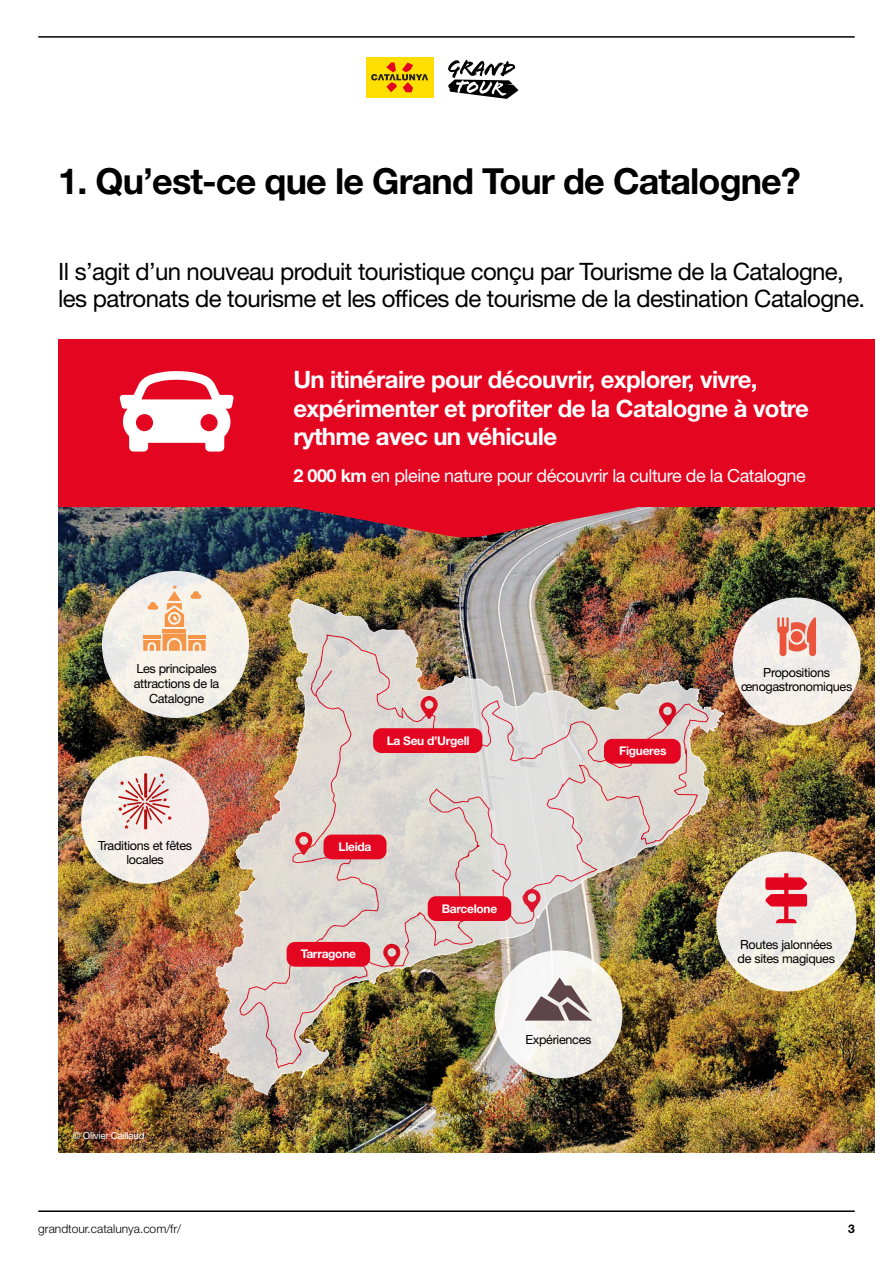
<style>
.page{position:relative;width:893px;height:1263px;background:#fff}
.page>*{position:absolute;margin:0;border:0;box-sizing:border-box;transform-origin:0 0}
.t1{font:700 36px "Helvetica Neue LT Std";letter-spacing:-.025em;color:#000}
.t2{font:24px/27px "Helvetica Neue LT Std";letter-spacing:-.025em;color:#000}
.t3{font:700 24px/28.5px "Helvetica Neue LT Std";letter-spacing:-.025em;color:#fff}
.t4{font:18px "Helvetica Neue LT Std";letter-spacing:-.025em;color:#fff}
.t5{font:12.6px/14.7px "Helvetica Neue LT Std";letter-spacing:-.025em;color:#000;text-align:center}
.t6{font:700 12px "Helvetica Neue LT Std";letter-spacing:-.025em;color:#fff}
.t7{font:300 12px "Helvetica Neue LT Std";color:#000}
.t8{font:700 12px "Helvetica Neue LT Std";color:#000}
.t9{font:9.75px "Helvetica Neue LT Std";letter-spacing:-.025em;color:#fff}
.s1{font-weight:700}
</style>
<div class="page">
<hr style="left:38px;top:36px;width:817px;height:2px;background:#000">
<hr style="left:38px;top:1210px;width:817px;height:2px;background:#000">
<div style="left:366px;top:57px;width:68px;height:40px;background:#ffdf00"></div>
<svg style="left:371px;top:63px;width:57px;height:29px"></svg>
<svg style="left:448px;top:60px;width:70px;height:39px"></svg>
<img style="left:58px;top:506px;width:817px;height:646px">
<div style="left:58px;top:339px;width:817px;height:167px;background:#e40520"></div>
<img style="left:255px;top:506px;width:423px;height:32px">
<img style="left:209px;top:599px;width:515px;height:496px">
<img style="left:239px;top:670px;width:234px;height:399px">
<img style="left:310px;top:634px;width:399px;height:290px">
<svg style="left:521px;top:889px;width:21px;height:23px"></svg>
<svg style="left:657px;top:702px;width:21px;height:23px"></svg>
<svg style="left:419px;top:696px;width:20px;height:23px"></svg>
<svg style="left:293px;top:832px;width:21px;height:23px"></svg>
<svg style="left:381px;top:944px;width:21px;height:23px"></svg>
<div style="left:287px;top:942px;width:83px;height:25px;background:#e40520;border-radius:8px"></div>
<div style="left:324px;top:834px;width:62px;height:25px;background:#e40520;border-radius:8px"></div>
<div style="left:428px;top:896px;width:83px;height:25px;background:#e40520;border-radius:8px"></div>
<div style="left:373px;top:728px;width:109px;height:25px;background:#e40520;border-radius:8px"></div>
<div style="left:604px;top:739px;width:77px;height:25px;background:#e40520;border-radius:8px"></div>
<svg style="left:120px;top:371px;width:114px;height:81px"></svg>
<div style="left:102px;top:571px;width:147px;height:147px;background:linear-gradient(to right,#efede8,#f4f1e9);border-radius:50%"></div>
<svg style="left:190px;top:591px;width:11px;height:8px"></svg>
<svg style="left:147px;top:602px;width:11px;height:8px"></svg>
<hr style="left:163px;top:629px;width:23px;height:3px;background:#f49548">
<svg style="left:143px;top:633px;width:63px;height:18px"></svg>
<svg style="left:165px;top:586px;width:19px;height:41px"></svg>
<div style="left:495px;top:950px;width:127px;height:128px;background:linear-gradient(to right,#f6f5f4,#eeebe4);border-radius:50%"></div>
<svg style="left:525px;top:977px;width:67px;height:43px"></svg>
<div style="left:716px;top:851px;width:140px;height:140px;background:#f1efe8;border-radius:50%"></div>
<svg style="left:765px;top:873px;width:42px;height:50px"></svg>
<div style="left:733px;top:597px;width:128px;height:128px;background:#f1ede9;border-radius:50%"></div>
<svg style="left:777px;top:617px;width:39px;height:39px"></svg>
<div style="left:791px;top:631px;width:11px;height:12px;background:#ea553b;border-radius:50%"></div>
<div style="left:81px;top:756px;width:128px;height:128px;background:#f5eeeb;border-radius:50%"></div>
<svg style="left:118px;top:773px;width:54px;height:56px"></svg>
<h1 class="t1" style="left:58px;top:159px;width:744px">1. Qu’est-ce que le Grand Tour de Catalogne?</h1>
<p class="t2" style="left:58px;top:257px;width:809px">Il s’agit d’un nouveau produit touristique conçu par Tourisme de la Catalogne, les patronats de tourisme et les offices de tourisme de la destination Catalogne.</p>
<p class="t3" style="left:293px;top:365px;width:517px">Un itinéraire pour découvrir, explorer, vivre, expérimenter et profiter de la Catalogne à votre rythme avec un véhicule</p>
<p class="t5" style="left:134px;top:661px;width:87px">Les principales attractions de la<br>Catalogne</p>
<p class="t5" style="left:98px;top:838px;width:96px">Traditions et fêtes locales</p>
<p class="t9" style="left:73px;top:1130px;width:73px">© Olivier Caillaud</p>
<p class="t4" style="left:293px;top:464px;width:514px"><span class="s1">2 000 km</span> en pleine nature pour découvrir la culture de la Catalogne</p>
<p class="t6" style="left:387px;top:733px;width:84px">La Seu d’Urgell</p>
<p class="t6" style="left:619px;top:744px;width:49px">Figueres</p>
<p class="t6" style="left:339px;top:839px;width:34px">Lleida</p>
<p class="t6" style="left:301px;top:947px;width:57px">Tarragone</p>
<p class="t6" style="left:442px;top:901px;width:57px">Barcelone</p>
<p class="t5" style="left:526px;top:1032px;width:67px">Expériences</p>
<p class="t5" style="left:741px;top:664px;width:113px">Propositions œnogastronomiques</p>
<p class="t5" style="left:738px;top:936px;width:99px;text-align:left">Routes jalonnées de sites magiques</p>
<p class="t7" style="left:38px;top:1221px;width:144px">grandtour.catalunya.com/fr/</p>
<p class="t8" style="left:848px;top:1221px;width:8px">3</p>
</div>
